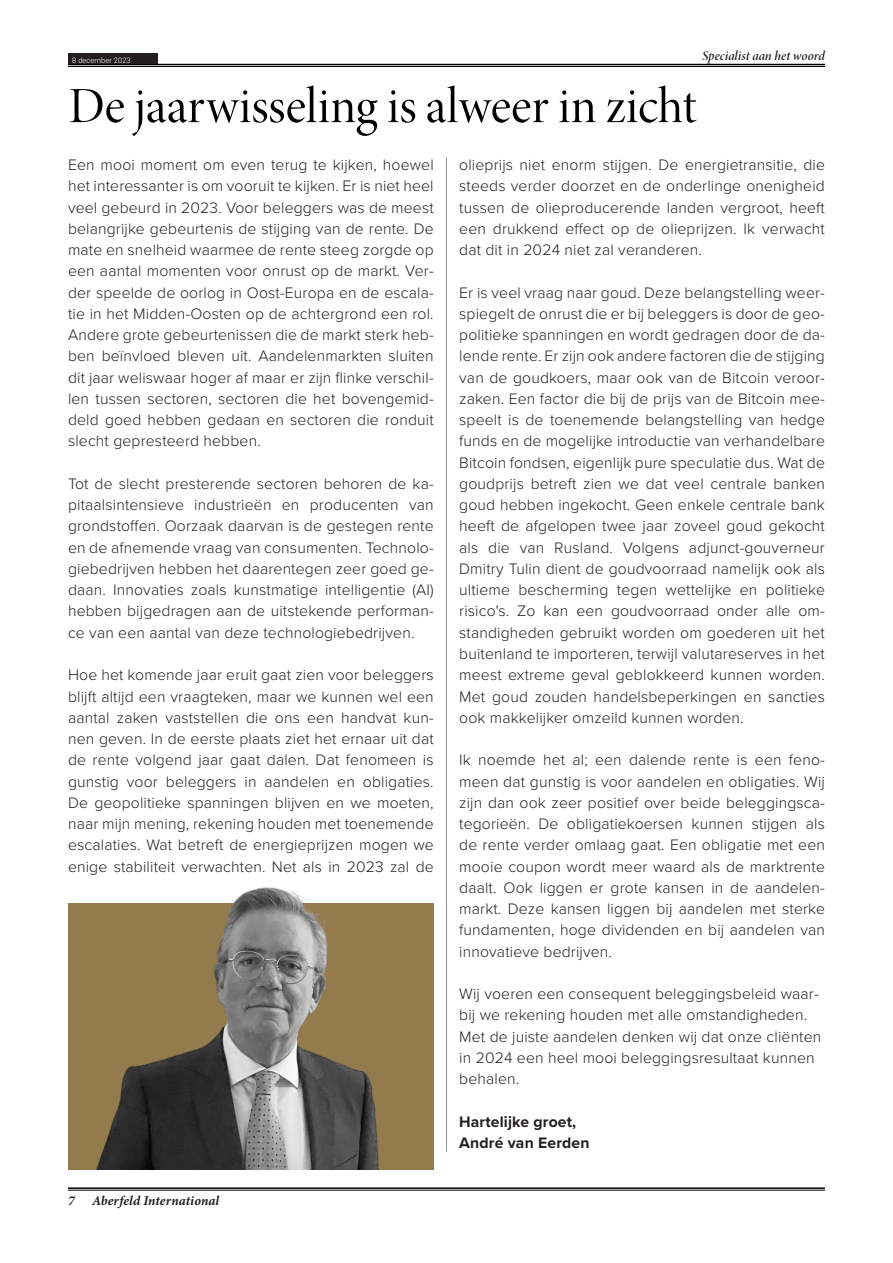
<style>
.page{position:relative;width:893px;height:1263px;background:#fff}
.page>*{position:absolute;margin:0;border:0;box-sizing:border-box;transform-origin:0 0}
.t1{font:51px "Minion Pro Disp";color:#000}
.t2{font:300 15.75px/21.3px "Proxima Nova";letter-spacing:.01em;color:#231f20;text-align:justify}
.t3{font:700 15.75px/21.3px "Proxima Nova";letter-spacing:.01em;color:#231f20}
.t4{font:italic 700 13.5px "Minion Pro";letter-spacing:.005em;color:#231f20}
.t5{font:13.5px "Minion Pro Semibold It Disp";letter-spacing:.005em;color:#231f20}
.t6{font:300 7.5px "Roboto";letter-spacing:.01em;color:#fff}
</style>
<div class="page">
<hr style="left:68px;top:64px;width:757px;height:1px;background:#000">
<hr style="left:68px;top:66px;width:757px;height:1px;background:#000">
<hr style="left:68px;top:1187px;width:757px;height:2px;background:#000">
<hr style="left:68px;top:1190px;width:757px;height:1px;background:#000">
<div style="left:68px;top:54px;width:90px;height:10px;background:#231f20"></div>
<div style="left:68px;top:903px;width:366px;height:266px;background:#937b4d"></div>
<img style="left:96px;top:888px;width:283px;height:281px">
<hr style="left:446px;top:158px;width:1px;height:993px;background:#8f959a">
<p class="t6" style="left:72px;top:55px;width:60px">8 december 2023</p>
<p class="t5" style="left:702px;top:46px;width:124px">Specialist aan het woord</p>
<h1 class="t1" style="left:68px;top:75px;width:630px">De jaarwisseling is alweer in zicht</h1>
<p class="t2" style="left:68px;top:153px;width:367px">Een mooi moment om even terug te kijken, hoewel het interessanter is om vooruit te kijken. Er is niet heel veel gebeurd in 2023. Voor beleggers was de meest belangrijke gebeurtenis de stijging van de rente. De mate en snelheid waarmee de rente steeg zorgde op een aantal momenten voor onrust op de markt. Ver&shy;der speelde de oorlog in Oost-Europa en de escala&shy;tie in het Midden-Oosten op de achtergrond een rol.<br>Andere grote gebeurtenissen die de markt sterk heb&shy;ben beïnvloed bleven uit. Aandelenmarkten sluiten dit jaar weliswaar hoger af maar er zijn flinke verschil&shy;len tussen sectoren, sectoren die het bovengemid&shy;deld goed hebben gedaan en sectoren die ronduit slecht gepresteerd hebben.</p>
<p class="t2" style="left:68px;top:472px;width:367px">Tot de slecht presterende sectoren behoren de ka&shy;pitaalsintensieve industrieën en producenten van grondstoffen. Oorzaak daarvan is de gestegen rente en de afnemende vraag van consumenten. Technolo&shy;giebedrijven hebben het daarentegen zeer goed ge&shy;daan. Innovaties zoals kunstmatige intelligentie (AI) hebben bijgedragen aan de uitstekende performan&shy;ce van een aantal van deze technologiebedrijven.</p>
<p class="t2" style="left:68px;top:663px;width:367px">Hoe het komende jaar eruit gaat zien voor beleggers blijft altijd een vraagteken, maar we kunnen wel een aantal zaken vaststellen die ons een handvat kun&shy;nen geven. In de eerste plaats ziet het ernaar uit dat de rente volgend jaar gaat dalen. Dat fenomeen is gunstig voor beleggers in aandelen en obligaties.<br>De geopolitieke spanningen blijven en we moeten, naar mijn mening, rekening houden met toenemende escalaties. Wat betreft de energieprijzen mogen we enige stabiliteit verwachten. Net als in 2023 zal de</p>
<p class="t2" style="left:459px;top:153px;width:367px">olieprijs niet enorm stijgen. De energietransitie, die steeds verder doorzet en de onderlinge onenigheid tussen de olieproducerende landen vergroot, heeft een drukkend effect op de olieprijzen. Ik verwacht dat dit in 2024 niet zal veranderen.</p>
<p class="t2" style="left:459px;top:281px;width:367px">Er is veel vraag naar goud. Deze belangstelling weer&shy;spiegelt de onrust die er bij beleggers is door de geo&shy;politieke spanningen en wordt gedragen door de da&shy;lende rente. Er zijn ook andere factoren die de stijging van de goudkoers, maar ook van de Bitcoin veroor&shy;zaken. Een factor die bij de prijs van de Bitcoin mee&shy;speelt is de toenemende belangstelling van hedge funds en de mogelijke introductie van verhandelbare Bitcoin fondsen, eigenlijk pure speculatie dus. Wat de goudprijs betreft zien we dat veel centrale banken goud hebben ingekocht. Geen enkele centrale bank heeft de afgelopen twee jaar zoveel goud gekocht als die van Rusland. Volgens adjunct-gouverneur Dmitry Tulin dient de goudvoorraad namelijk ook als ultieme bescherming tegen wettelijke en politieke risico's. Zo kan een goudvoorraad onder alle om&shy;standigheden gebruikt worden om goederen uit het buitenland te importeren, terwijl valutareserves in het meest extreme geval geblokkeerd kunnen worden.<br>Met goud zouden handelsbeperkingen en sancties ook makkelijker omzeild kunnen worden.</p>
<p class="t2" style="left:459px;top:748px;width:367px">Ik noemde het al; een dalende rente is een feno&shy;meen dat gunstig is voor aandelen en obligaties. Wij zijn dan ook zeer positief over beide beleggingsca&shy;tegorieën. De obligatiekoersen kunnen stijgen als de rente verder omlaag gaat. Een obligatie met een mooie coupon wordt meer waard als de marktrente daalt. Ook liggen er grote kansen in de aandelen&shy;markt. Deze kansen liggen bij aandelen met sterke fundamenten, hoge dividenden en bij aandelen van innovatieve bedrijven.</p>
<p class="t2" style="left:459px;top:982px;width:364px;text-align:left">Wij voeren een consequent beleggingsbeleid waar&shy;bij we rekening houden met alle omstandigheden.<br>Met de juiste aandelen denken wij dat onze cliënten in 2024 een heel mooi beleggingsresultaat kunnen behalen.</p>
<p class="t3" style="left:459px;top:1110px;width:132px">Hartelijke groet,<br>André van Eerden</p>
<p class="t4" style="left:68px;top:1191px;width:8px">7</p>
<p class="t4" style="left:92px;top:1191px;width:129px">Aberfeld International</p>
</div>
